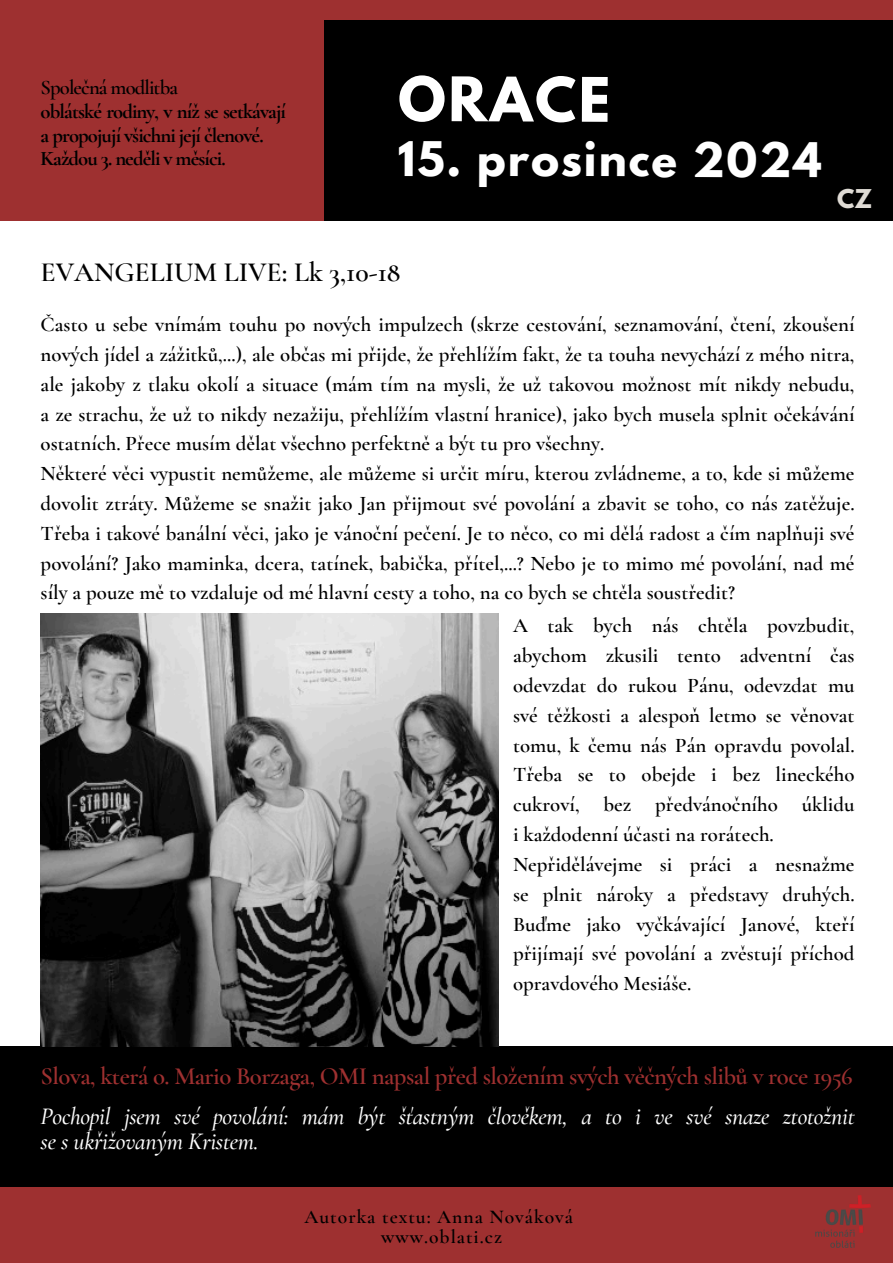
<style>
.page{position:relative;width:893px;height:1263px;background:#9e3030}
.page>*{position:absolute;margin:0;border:0;box-sizing:border-box;transform-origin:0 0}
.t1{font:700 54.3px "League Spartan";letter-spacing:.045em;color:#fff}
.t2{font:700 42.3px "League Spartan";letter-spacing:.045em;color:#fff}
.t3{font:600 27.83px "Cormorant Garamond";color:#000}
.t4{font:600 24.75px "Cormorant Garamond";letter-spacing:-.025em;color:#9e3030}
.t5{font:italic 500 24px/24.8px "Cormorant Garamond";letter-spacing:-.01em;color:#fff}
.t6{font:700 22.95px "League Spartan";color:#dfdbd5}
.t7{font:600 20.85px/29.8px "Cormorant Garamond";color:#000;text-align:justify}
.t8{font:700 20.7px/23.6px "Cormorant Garamond";letter-spacing:-.045em;color:#000}
.t9{font:600 20.7px "Cormorant Garamond";letter-spacing:-.045em;color:#000}
.t10{font:600 19.58px "Cormorant Garamond";letter-spacing:.05em;color:#000}
</style>
<div class="page">
<div style="left:324px;top:20px;width:569px;height:207px;background:#000"></div>
<div style="left:0;top:221px;width:893px;height:825px;background:#fff"></div>
<div style="left:0;top:1046px;width:893px;height:140px;background:#000"></div>
<img style="left:806px;top:1186px;width:72px;height:62px">
<img style="left:41px;top:613px;width:458px;height:433px">
<p class="t9" style="left:41px;top:75px;width:139px">Společná modlitba</p>
<p class="t8" style="left:41px;top:100px;width:247px">oblátské rodiny, v níž se setkávají a propojují všichni její členové.</p>
<h2 class="t8" style="left:41px;top:147px;width:187px">Každou 3. neděli v měsíci.</h2>
<p class="t1" style="left:398px;top:72px;width:214px">ORACE</p>
<p class="t2" style="left:398px;top:138px;width:425px">15. prosince 2024</p>
<p class="t6" style="left:837px;top:188px;width:36px">CZ</p>
<h1 class="t3" style="left:41px;top:255px;width:361px">EVANGELIUM LIVE: Lk 3,10-18</h1>
<p class="t7" style="left:41px;top:310px;width:815px">Často u sebe vnímám touhu po nových impulzech (skrze cestování, seznamování, čtení, zkoušení nových jídel a zážitků,...), ale občas mi přijde, že přehlížím fakt, že ta touha nevychází z mého nitra, ale jakoby z tlaku okolí a situace (mám tím na mysli, že už takovou možnost mít nikdy nebudu, a ze strachu, že už to nikdy nezažiju, přehlížím vlastní hranice), jako bych musela splnit očekávání ostatních. Přece musím dělat všechno perfektně a být tu pro všechny.</p>
<p class="t7" style="left:41px;top:459px;width:815px">Některé věci vypustit nemůžeme, ale můžeme si určit míru, kterou zvládneme, a to, kde si můžeme dovolit ztráty. Můžeme se snažit jako Jan přijmout své povolání a zbavit se toho, co nás zatěžuje.<br>Třeba i takové banální věci, jako je vánoční pečení. Je to něco, co mi dělá radost a čím naplňuji své povolání? Jako maminka, dcera, tatínek, babička, přítel,...? Nebo je to mimo mé povolání, nad mé síly a pouze mě to vzdaluje od mé hlavní cesty a toho, na co bych se chtěla soustředit?</p>
<p class="t7" style="left:513px;top:611px;width:343px">A tak bych nás chtěla povzbudit, abychom zkusili tento adventní čas odevzdat do rukou Pánu, odevzdat mu své těžkosti a alespoň letmo se věnovat tomu, k čemu nás Pán opravdu povolal.<br>Třeba se to obejde i bez lineckého cukroví, bez předvánočního úklidu i každodenní účasti na rorátech.</p>
<p class="t7" style="left:513px;top:849px;width:343px">Nepřidělávejme si práci a nesnažme se plnit nároky a představy druhých.<br>Buďme jako vyčkávající Janové, kteří přijímají své povolání a zvěstují příchod opravdového Mesiáše.</p>
<p class="t4" style="left:41px;top:1061px;width:813px">Slova, která o. Mario Borzaga, OMI napsal před složením svých věčných slibů v roce 1956</p>
<h3 class="t5" style="left:41px;top:1104px;width:815px">Pochopil jsem své povolání: mám být šťastným člověkem, a to i ve své snaze ztotožnit se s ukřižovaným Kristem.</h3>
<p class="t10" style="left:305px;top:1205px;width:270px">Autorka textu: Anna Nováková</p>
<p class="t10" style="left:381px;top:1225px;width:122px">www.oblati.cz</p>
</div>
